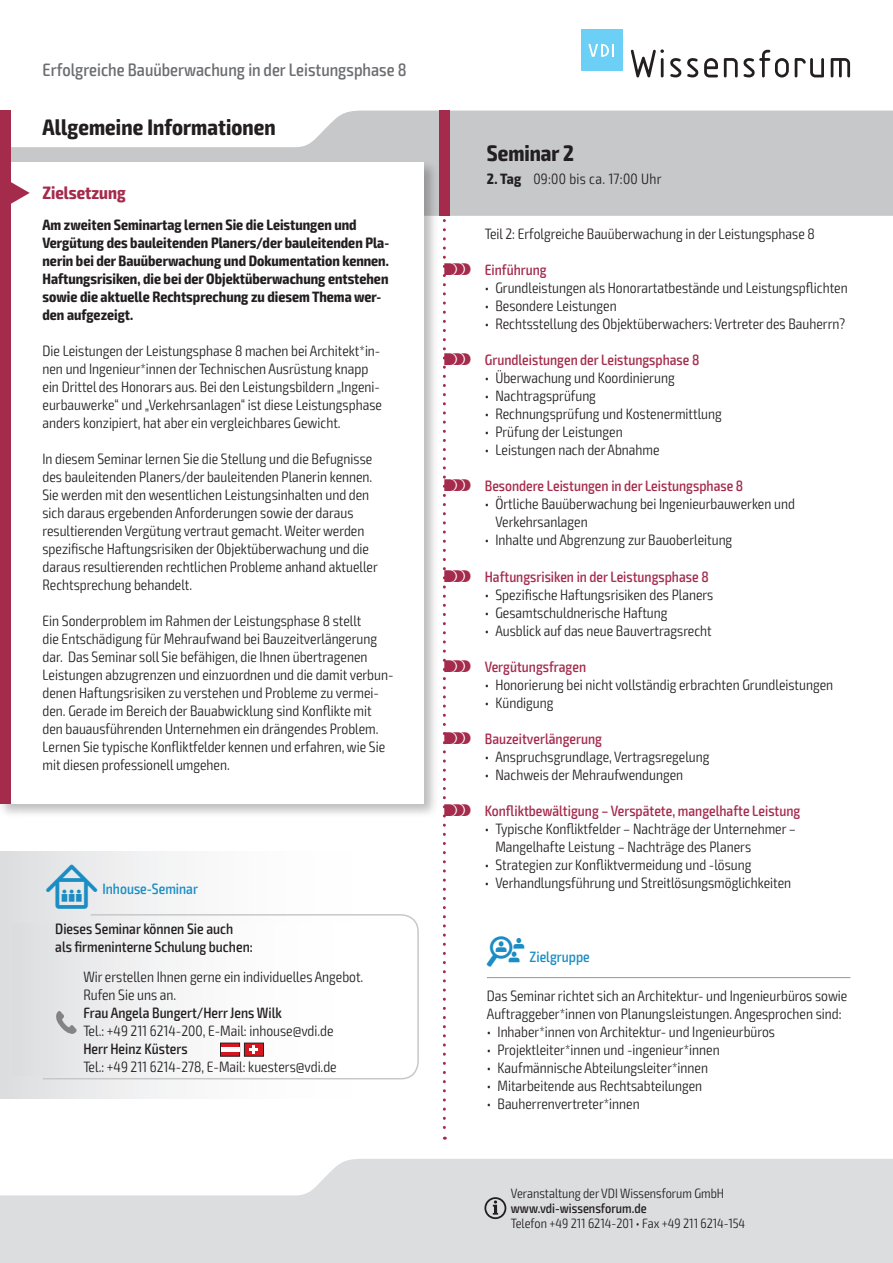
<style>
.page{position:relative;width:893px;height:1263px;background:#fff}
.page>*{position:absolute;margin:0;border:0;box-sizing:border-box;transform-origin:0 0}
.t1{font:700 condensed 22.5px "Exo 2";letter-spacing:.005em;color:#231f20}
.t2{font:500 condensed 18px "Exo 2";color:#6c6d70}
.t3{font:700 condensed 18px "Exo 2";color:#a52b4c}
.t4{font:300 condensed 15px/18px "Exo 2";color:#231f20}
.t5{font:700 condensed 15px/18px "Exo 2";color:#231f20}
.t6{font:500 condensed 15px "Exo 2";color:#a52b4c}
.t7{font:500 condensed 15px/18px "Exo 2";color:#231f20}
.t8{font:500 condensed 15px "Exo 2";color:#1a8dc4}
.t9{font:300 condensed 15px "Exo 2";letter-spacing:.02em;color:#231f20}
.t10{font:300 condensed 13.5px "Exo 2";color:#231f20}
.t11{font:500 condensed 13.5px "Exo 2";color:#231f20}
.s1{font-family:"VDI Iconset S4 A Regular";font-weight:400;font-stretch:normal;font-size:15.45px}
.s2{font-weight:700}
.s3{font-family:"VDI Iconset S4 A Regular";font-weight:400;font-stretch:normal}
</style>
<div class="page">
<svg style="left:0;top:1159px;width:893px;height:104px;background:#e0e1e3"></svg>
<svg style="left:11px;top:111px;width:882px;height:105px;fill:#c7c8ca"></svg>
<svg style="left:484px;top:1197px;width:22px;height:22px"></svg>
<svg style="left:631px;top:49px;width:33px;height:28px"></svg>
<svg style="left:670px;top:58px;width:11px;height:19px"></svg>
<svg style="left:687px;top:58px;width:11px;height:19px"></svg>
<svg style="left:704px;top:58px;width:14px;height:19px"></svg>
<svg style="left:724px;top:50px;width:65px;height:27px"></svg>
<svg style="left:795px;top:58px;width:29px;height:19px"></svg>
<svg style="left:831px;top:58px;width:19px;height:19px"></svg>
<div style="left:581px;top:30px;width:41px;height:41px;background:#6bcff6"></div>
<svg style="left:588px;top:44px;width:26px;height:13px"></svg>
<div style="left:439px;top:111px;width:11px;height:105px;background:#a52b4c"></div>
<div style="left:0;top:111px;width:11px;height:57px;background:#a52b4c"></div>
<hr style="left:487px;top:977px;width:363px;height:1px;background:#939598">
<div style="left:0;top:159px;width:439px;height:660px;background:#231f20;opacity:.3"></div>
<div style="left:0;top:162px;width:424px;height:641px;background:#fff"></div>
<div style="left:0;top:162px;width:11px;height:641px;background:#a52b4c"></div>
<svg style="left:11px;top:182px;width:19px;height:22px"></svg>
<div style="left:0;top:851px;width:419px;height:247px;background:linear-gradient(to right,#e2e3e5,#fff)"></div>
<svg style="left:42px;top:913px;width:377px;height:167px"></svg>
<div style="left:13px;top:923px;width:382px;height:152px;background:linear-gradient(to right,#e3e3e5,#fff)"></div>
<svg style="left:220px;top:1043px;width:44px;height:13px"></svg>
<div style="left:221px;top:1047px;width:18px;height:5px;background:#fff"></div>
<svg style="left:56px;top:1011px;width:21px;height:23px"></svg>
<svg style="left:443px;top:219px;width:3px;height:921px"></svg>
<p class="t2" style="left:43px;top:59px;width:366px">Erfolgreiche Bauüberwachung in der Leistungsphase 8</p>
<h1 class="t1" style="left:43px;top:113px;width:235px">Allgemeine Informationen</h1>
<p class="t3" style="left:42px;top:182px;width:85px">Zielsetzung</p>
<p class="t5" style="left:43px;top:216px;width:348px">Am zweiten Seminartag lernen Sie die Leistungen und Vergütung des bauleitenden Planers/der bauleitenden Pla&shy;nerin bei der Bauüberwachung und Dokumentation kennen.<br>Haftungsrisiken, die bei der Objektüberwachung entstehen sowie die aktuelle Rechtsprechung zu diesem Thema wer&shy;den aufgezeigt.</p>
<p class="t4" style="left:43px;top:342px;width:341px">Die Leistungen der Leistungsphase 8 machen bei Architekt*in&shy;nen und Ingenieur*innen der Technischen Ausrüstung knapp ein Drittel des Honorars aus. Bei den Leistungsbildern „Ingeni&shy;eurbauwerke“ und „Verkehrsanlagen“ ist diese Leistungsphase anders konzipiert, hat aber ein vergleichbares Gewicht.</p>
<p class="t4" style="left:43px;top:450px;width:337px">In diesem Seminar lernen Sie die Stellung und die Befugnisse des bauleitenden Planers/der bauleitenden Planerin kennen.<br>Sie werden mit den wesentlichen Leistungsinhalten und den sich daraus ergebenden Anforderungen sowie der daraus resultierenden Vergütung vertraut gemacht. Weiter werden spezifische Haftungsrisiken der Objektüberwachung und die daraus resultierenden rechtlichen Probleme anhand aktueller Rechtsprechung behandelt.</p>
<p class="t4" style="left:43px;top:612px;width:352px">Ein Sonderproblem im Rahmen der Leistungsphase 8 stellt<br>die Entschädigung für Mehraufwand bei Bauzeitverlängerung dar. Das Seminar soll Sie befähigen, die Ihnen übertragenen Leistungen abzugrenzen und einzuordnen und die damit verbun&shy;denen Haftungsrisiken zu verstehen und Probleme zu vermei&shy;den. Gerade im Bereich der Bauabwicklung sind Konflikte mit den bauausführenden Unternehmen ein drängendes Problem.<br>Lernen Sie typische Konfliktfelder kennen und erfahren, wie Sie mit diesen professionell umgehen.</p>
<p class="t8" style="left:46px;top:880px;width:153px"><span class="s1">I</span> Inhouse-Seminar</p>
<p class="t7" style="left:55px;top:919px;width:199px">Dieses Seminar können Sie auch als firmeninterne Schulung buchen:</p>
<p class="t4" style="left:83px;top:968px;width:282px">Wir erstellen Ihnen gerne ein individuelles Angebot.<br>Rufen Sie uns an.</p>
<p class="t7" style="left:83px;top:1004px;width:200px">Frau Angela Bungert/Herr Jens Wilk</p>
<p class="t4" style="left:83px;top:1022px;width:252px">Tel.: +49 211 6214-200, E-Mail: inhouse@vdi.de</p>
<p class="t7" style="left:83px;top:1040px;width:106px">Herr Heinz Küsters</p>
<p class="t4" style="left:83px;top:1058px;width:255px">Tel.: +49 211 6214-278, E-Mail: kuesters@vdi.de</p>
<h1 class="t1" style="left:487px;top:139px;width:88px">Seminar 2</h1>
<p class="t9" style="left:487px;top:170px;width:176px"><span class="s2">2. Tag</span> 09:00 bis ca. 17:00 Uhr</p>
<p class="t4" style="left:485px;top:225px;width:332px">Teil 2: Erfolgreiche Bauüberwachung in der Leistungsphase 8</p>
<p class="t6" style="left:444px;top:261px;width:104px"><span class="s3">s</span> Einführung</p>
<p class="t4" style="left:485px;top:279px;width:364px">• Grundleistungen als Honorartatbestände und Leistungspflichten</p>
<p class="t4" style="left:485px;top:297px;width:133px">• Besondere Leistungen</p>
<p class="t4" style="left:485px;top:315px;width:362px">• Rechtsstellung des Objektüberwachers: Vertreter des Bauherrn?</p>
<p class="t6" style="left:444px;top:351px;width:257px"><span class="s3">s</span> Grundleistungen der Leistungsphase 8</p>
<p class="t4" style="left:485px;top:369px;width:191px">• Überwachung und Koordinierung</p>
<p class="t4" style="left:485px;top:387px;width:113px">• Nachtragsprüfung</p>
<p class="t4" style="left:485px;top:405px;width:239px">• Rechnungsprüfung und Kostenermittlung</p>
<p class="t4" style="left:485px;top:423px;width:139px">• Prüfung der Leistungen</p>
<p class="t4" style="left:485px;top:441px;width:176px">• Leistungen nach der Abnahme</p>
<p class="t6" style="left:444px;top:477px;width:300px"><span class="s3">s</span> Besondere Leistungen in der Leistungsphase 8</p>
<p class="t4" style="left:495px;top:495px;width:301px;text-indent:-11px">• Örtliche Bauüberwachung bei Ingenieurbauwerken und<br>Verkehrsanlagen</p>
<p class="t4" style="left:485px;top:531px;width:249px">• Inhalte und Abgrenzung zur Bauoberleitung</p>
<p class="t6" style="left:444px;top:567px;width:266px"><span class="s3">s</span> Haftungsrisiken in der Leistungsphase 8</p>
<p class="t4" style="left:485px;top:585px;width:230px">• Spezifische Haftungsrisiken des Planers</p>
<p class="t4" style="left:485px;top:603px;width:184px">• Gesamtschuldnerische Haftung</p>
<p class="t4" style="left:485px;top:621px;width:229px">• Ausblick auf das neue Bauvertragsrecht</p>
<p class="t6" style="left:444px;top:657px;width:143px"><span class="s3">s</span> Vergütungsfragen</p>
<p class="t4" style="left:485px;top:676px;width:350px">• Honorierung bei nicht vollständig erbrachten Grundleistungen</p>
<p class="t4" style="left:485px;top:694px;width:70px">• Kündigung</p>
<p class="t6" style="left:444px;top:730px;width:159px"><span class="s3">s</span> Bauzeitverlängerung</p>
<p class="t4" style="left:485px;top:748px;width:226px">• Anspruchsgrundlage, Vertragsregelung</p>
<p class="t4" style="left:485px;top:766px;width:200px">• Nachweis der Mehraufwendungen</p>
<p class="t6" style="left:444px;top:802px;width:358px"><span class="s3">s</span> Konfliktbewältigung – Verspätete, mangelhafte Leistung</p>
<p class="t4" style="left:495px;top:820px;width:302px;text-indent:-11px">• Typische Konfliktfelder – Nachträge der Unternehmer –<br>Mangelhafte Leistung – Nachträge des Planers</p>
<p class="t4" style="left:485px;top:856px;width:268px">• Strategien zur Konfliktvermeidung und -lösung</p>
<p class="t4" style="left:485px;top:874px;width:308px">• Verhandlungsführung und Streitlösungsmöglichkeiten</p>
<p class="t8" style="left:487px;top:948px;width:104px"><span class="s3">Z</span> Zielgruppe</p>
<p class="t4" style="left:487px;top:987px;width:362px">Das Seminar richtet sich an Architektur- und Ingenieurbüros sowie<br>Auftraggeber*innen von Planungsleistungen. Angesprochen sind:</p>
<p class="t4" style="left:487px;top:1023px;width:290px">• Inhaber*innen von Architektur- und Ingenieurbüros</p>
<p class="t4" style="left:487px;top:1041px;width:234px">• Projektleiter*innen und -ingenieur*innen</p>
<p class="t4" style="left:487px;top:1059px;width:223px">• Kaufmännische Abteilungsleiter*innen</p>
<p class="t4" style="left:487px;top:1077px;width:217px">• Mitarbeitende aus Rechtsabteilungen</p>
<p class="t4" style="left:487px;top:1095px;width:154px">• Bauherrenvertreter*innen</p>
<p class="t10" style="left:511px;top:1185px;width:215px">Veranstaltung der VDI Wissensforum GmbH</p>
<p class="t11" style="left:511px;top:1200px;width:137px">www.vdi-wissensforum.de</p>
<p class="t10" style="left:511px;top:1215px;width:236px">Telefon +49 211 6214-201 • Fax +49 211 6214-154</p>
</div>
